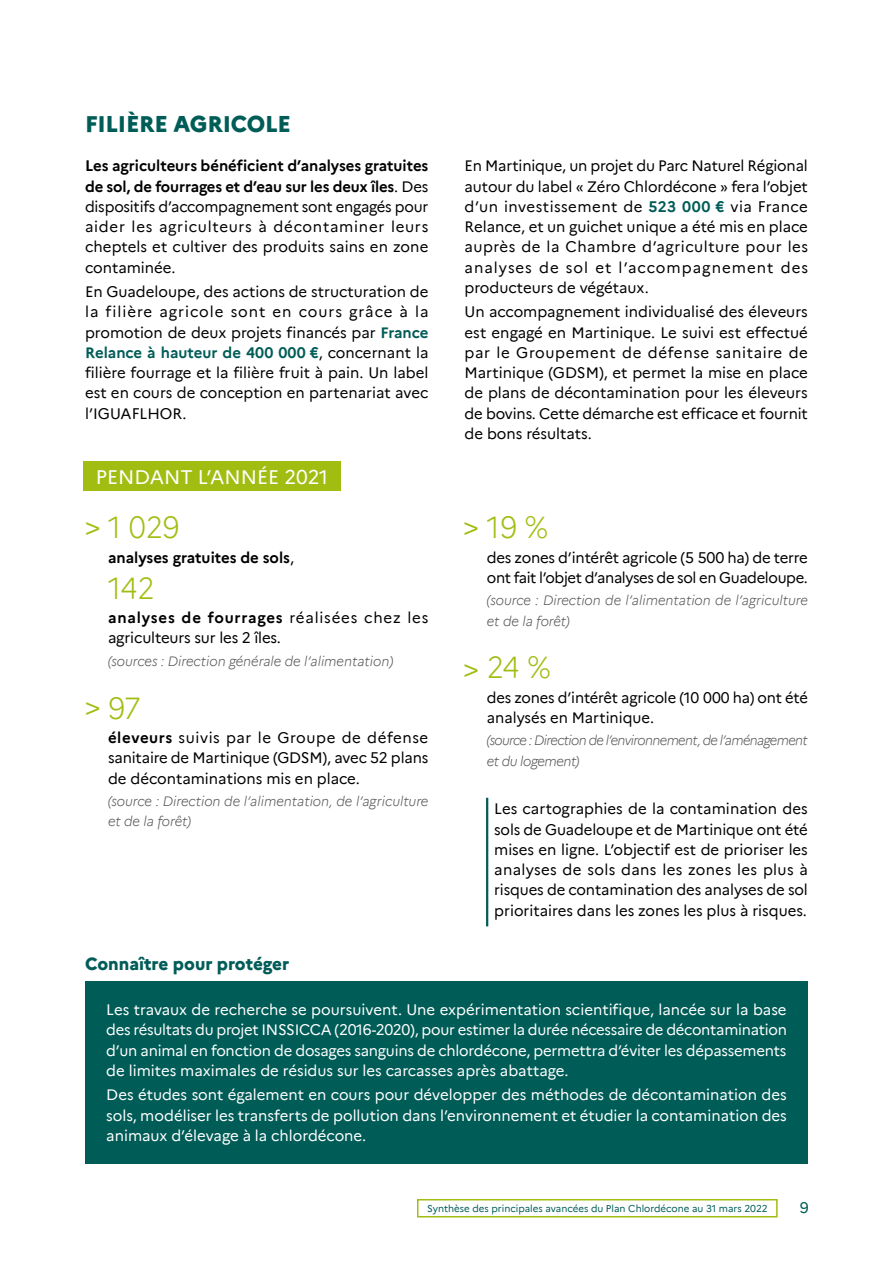
<style>
.page{position:relative;width:893px;height:1263px;background:#fff}
.page>*{position:absolute;margin:0;border:0;box-sizing:border-box;transform-origin:0 0}
.t1{font:300 30px "Marianne";letter-spacing:-.015em;color:#a2bd12;scale:.95 1}
.t2{font:25.5px "Marianne";color:#a2bd12}
.t3{font:800 22.5px "Marianne";letter-spacing:-.01em;color:#005c57}
.t4{font:19.5px "Marianne";color:#fff}
.t5{font:800 17.25px "Marianne";color:#005c57}
.t6{font:15px/20.2px "Marianne";letter-spacing:-.005em;color:#000;text-align:justify}
.t7{font:15px/20.2px "Marianne";color:#fff;text-align:justify}
.t8{font:15px/20.2px "Marianne";letter-spacing:-.025em;color:#000}
.t9{font:700 15px "Marianne";color:#000}
.t10{font:15px "Marianne";color:#005c57}
.t11{font:italic 300 13.5px/20.2px "Marianne";color:#575756}
.t12{font:italic 300 13.5px/20.2px "Marianne";letter-spacing:-.045em;color:#575756}
.t13{font:9.75px "Marianne";color:#005c57}
.s1{font-weight:700}
.s2{font-weight:700;color:#005c57}
.s3{font-weight:400}
</style>
<div class="page">
<div style="left:85px;top:981px;width:723px;height:182px;background:#005c57"></div>
<hr style="left:486px;top:798px;width:2px;height:128px;background:#005c57">
<div style="left:417px;top:1199px;width:361px;height:18px;border:2px solid #a2bd12"></div>
<div style="left:83px;top:462px;width:258px;height:29px;background:#a2bd12"></div>
<h3 class="t3" style="left:85px;top:106px;width:207px">FILIÈRE AGRICOLE</h3>
<p class="t6" style="left:85px;top:155px;width:345px"><span class="s1">Les agriculteurs bénéficient d’analyses gratuites de sol, de fourrages et d’eau sur les deux îles</span>. Des dispositifs d’accompagnement sont engagés pour aider les agriculteurs à décontaminer leurs cheptels et cultiver des produits sains en zone contaminée.</p>
<p class="t6" style="left:85px;top:280px;width:345px">En Guadeloupe, des actions de structuration de la filière agricole sont en cours grâce à la promotion de deux projets financés par <span class="s2">France Relance à hauteur de 400 000 €</span>, concernant la filière fourrage et la filière fruit à pain. Un label est en cours de conception en partenariat avec l’IGUAFLHOR.</p>
<h3 class="t4" style="left:96px;top:462px;width:234px">PENDANT L’ANNÉE 2021</h3>
<h2 class="t2" style="left:85px;top:506px;width:17px">&gt;</h2>
<h2 class="t2" style="left:85px;top:686px;width:17px">&gt;</h2>
<h1 class="t1" style="left:108px;top:504px;width:77px">1 029</h1>
<p class="t9" style="left:108px;top:546px;width:188px">analyses gratuites de sols<span class="s3">,</span></p>
<h1 class="t1" style="left:108px;top:565px;width:51px">142</h1>
<p class="t6" style="left:108px;top:606px;width:322px"><span class="s1">analyses de fourrages</span> réalisées chez les agriculteurs sur les 2 îles.</p>
<p class="t11" style="left:108px;top:650px;width:287px">(sources : Direction générale de l’alimentation)</p>
<h1 class="t1" style="left:108px;top:685px;width:36px">97</h1>
<p class="t6" style="left:108px;top:726px;width:322px"><span class="s1">éleveurs</span> suivis par le Groupe de défense sanitaire de Martinique (GDSM), avec 52 plans de décontaminations mis en place.</p>
<p class="t11" style="left:108px;top:790px;width:322px">(source : Direction de l’alimentation, de l’agriculture et de la forêt)</p>
<p class="t5" style="left:85px;top:950px;width:206px">Connaître pour protéger</p>
<p class="t6" style="left:465px;top:155px;width:345px">En Martinique, un projet du Parc Naturel Régional autour du label « Zéro Chlordécone » fera l’objet d’un investissement de <span class="s2">523 000 €</span> via France Relance, et un guichet unique a été mis en place auprès de la Chambre d’agriculture pour les analyses de sol et l’accompagnement des producteurs de végétaux.</p>
<p class="t6" style="left:465px;top:301px;width:345px">Un accompagnement individualisé des éleveurs est engagé en Martinique. Le suivi est effectué par le Groupement de défense sanitaire de Martinique (GDSM), et permet la mise en place de plans de décontamination pour les éleveurs de bovins. Cette démarche est efficace et fournit de bons résultats.</p>
<h2 class="t2" style="left:463px;top:506px;width:17px">&gt;</h2>
<h2 class="t2" style="left:463px;top:648px;width:17px">&gt;</h2>
<h1 class="t1" style="left:487px;top:504px;width:66px">19 %</h1>
<p class="t8" style="left:487px;top:546px;width:323px">des zones d’intérêt agricole (5 500 ha) de terre ont fait l’objet d’analyses de sol en Guadeloupe.</p>
<p class="t11" style="left:487px;top:589px;width:322px">(source : Direction de l’alimentation de l’agriculture et de la forêt)</p>
<h1 class="t1" style="left:487px;top:644px;width:69px">24 %</h1>
<p class="t6" style="left:487px;top:686px;width:323px">des zones d’intérêt agricole (10 000 ha) ont été analysés en Martinique.</p>
<p class="t12" style="left:487px;top:729px;width:322px">(source : Direction de l’environnement, de l’aménagement et du logement)</p>
<p class="t6" style="left:494px;top:798px;width:315px">Les cartographies de la contamination des sols de Guadeloupe et de Martinique ont été mises en ligne. L’objectif est de prioriser les analyses de sols dans les zones les plus à risques de contamination des analyses de sol prioritaires dans les zones les plus à risques.</p>
<p class="t7" style="left:106px;top:998px;width:682px">Les travaux de recherche se poursuivent. Une expérimentation scientifique, lancée sur la base des résultats du projet INSSICCA (2016-2020), pour estimer la durée nécessaire de décontamination d’un animal en fonction de dosages sanguins de chlordécone, permettra d’éviter les dépassements de limites maximales de résidus sur les carcasses après abattage.</p>
<p class="t7" style="left:106px;top:1084px;width:682px">Des études sont également en cours pour développer des méthodes de décontamination des sols, modéliser les transferts de pollution dans l’environnement et étudier la contamination des animaux d’élevage à la chlordécone.</p>
<p class="t13" style="left:427px;top:1201px;width:342px">Synthèse des principales avancées du Plan Chlordécone au 31 mars 2022</p>
<p class="t10" style="left:800px;top:1196px;width:10px">9</p>
</div>
